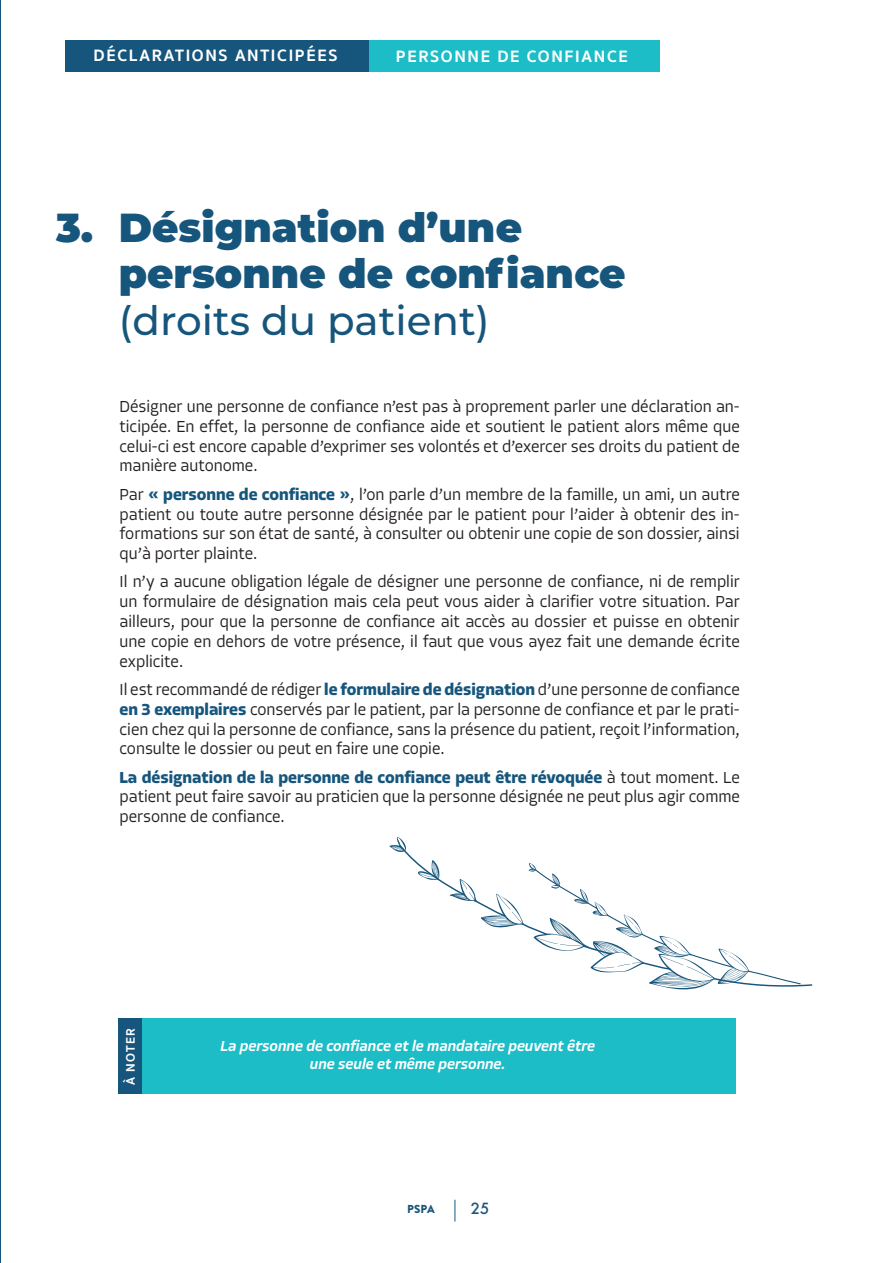
<style>
.page{position:relative;width:893px;height:1263px;background:#fff}
.page>*{position:absolute;margin:0;border:0;box-sizing:border-box;transform-origin:0 0}
.t1{font:900 40.5px/46.5px "Montserrat";color:#16557c}
.t2{font:500 40.5px "Montserrat";color:#16557c}
.t3{font:700 16.8px "Sukhumvit Set";letter-spacing:.1em;color:#fff}
.t4{font:300 16.5px/19.8px "Allotrope";color:#231f20;text-align:justify}
.t5{font:italic 500 15px/18px "Allotrope";color:#fff;text-align:center}
.t6{font:500 15px "Futura";color:#1a567a}
.t7{font:700 12.6px "Sukhumvit Set";letter-spacing:.1em;color:#fff}
.t8{font:900 11.55px "Brandon Grotesque";color:#1a567a}
.s1{font-weight:700;color:#16557c}
</style>
<div class="page">
<svg style="left:390px;top:837px;width:422px;height:153px"></svg>
<hr style="left:0;top:0;width:1px;height:1263px;background:#16557c">
<svg style="left:455px;top:1200px;width:1px;height:21px"></svg>
<div style="left:368px;top:40px;width:292px;height:32px;background:#1cbdc7"></div>
<div style="left:66px;top:41px;width:303px;height:31px;background:#16557c"></div>
<div style="left:142px;top:1018px;width:594px;height:75px;background:#1cbdc7"></div>
<div style="left:119px;top:1018px;width:23px;height:76px;background:#16557c"></div>
<p class="t3" style="left:93px;top:43px;width:246px">DÉCLARATIONS ANTICIPÉES</p>
<p class="t3" style="left:396px;top:44px;width:234px">PERSONNE DE CONFIANCE</p>
<h1 class="t1" style="left:56px;top:202px;width:39px">3.</h1>
<h1 class="t1" style="left:119px;top:202px;width:508px">Désignation d’une personne de confiance</h1>
<h1 class="t2" style="left:119px;top:292px;width:372px">(droits du patient)</h1>
<p class="t4" style="left:120px;top:397px;width:622px">Désigner une personne de confiance n’est pas à proprement parler une déclaration an&shy;ticipée. En effet, la personne de confiance aide et soutient le patient alors même que celui-ci est encore capable d’exprimer ses volontés et d’exercer ses droits du patient de manière autonome.</p>
<p class="t4" style="left:120px;top:484px;width:622px">Par <span class="s1">« personne de confiance »</span>, l’on parle d’un membre de la famille, un ami, un autre patient ou toute autre personne désignée par le patient pour l’aider à obtenir des in&shy;formations sur son état de santé, à consulter ou obtenir une copie de son dossier, ainsi qu’à porter plainte.</p>
<p class="t4" style="left:120px;top:572px;width:622px">Il n’y a aucune obligation légale de désigner une personne de confiance, ni de remplir un formulaire de désignation mais cela peut vous aider à clarifier votre situation. Par ailleurs, pour que la personne de confiance ait accès au dossier et puisse en obtenir une copie en dehors de votre présence, il faut que vous ayez fait une demande écrite explicite.</p>
<p class="t4" style="left:120px;top:680px;width:622px">Il est recommandé de rédiger <span class="s1">le formulaire de désignation</span> d’une personne de confiance <span class="s1">en 3 exemplaires</span> conservés par le patient, par la personne de confiance et par le prati&shy;cien chez qui la personne de confiance, sans la présence du patient, reçoit l’information, consulte le dossier ou peut en faire une copie.</p>
<p class="t4" style="left:120px;top:767px;width:622px"><span class="s1">La désignation de la personne de confiance peut être révoquée</span> à tout moment. Le patient peut faire savoir au praticien que la personne désignée ne peut plus agir comme personne de confiance.</p>
<p class="t7" style="left:121px;top:1085px;width:59px;rotate:-90deg">À NOTER</p>
<p class="t5" style="left:221px;top:1037px;width:376px">La personne de confiance et le mandataire peuvent être une seule et même personne.</p>
<p class="t8" style="left:407px;top:1201px;width:29px">PSPA</p>
<p class="t6" style="left:471px;top:1198px;width:20px">25</p>
</div>
